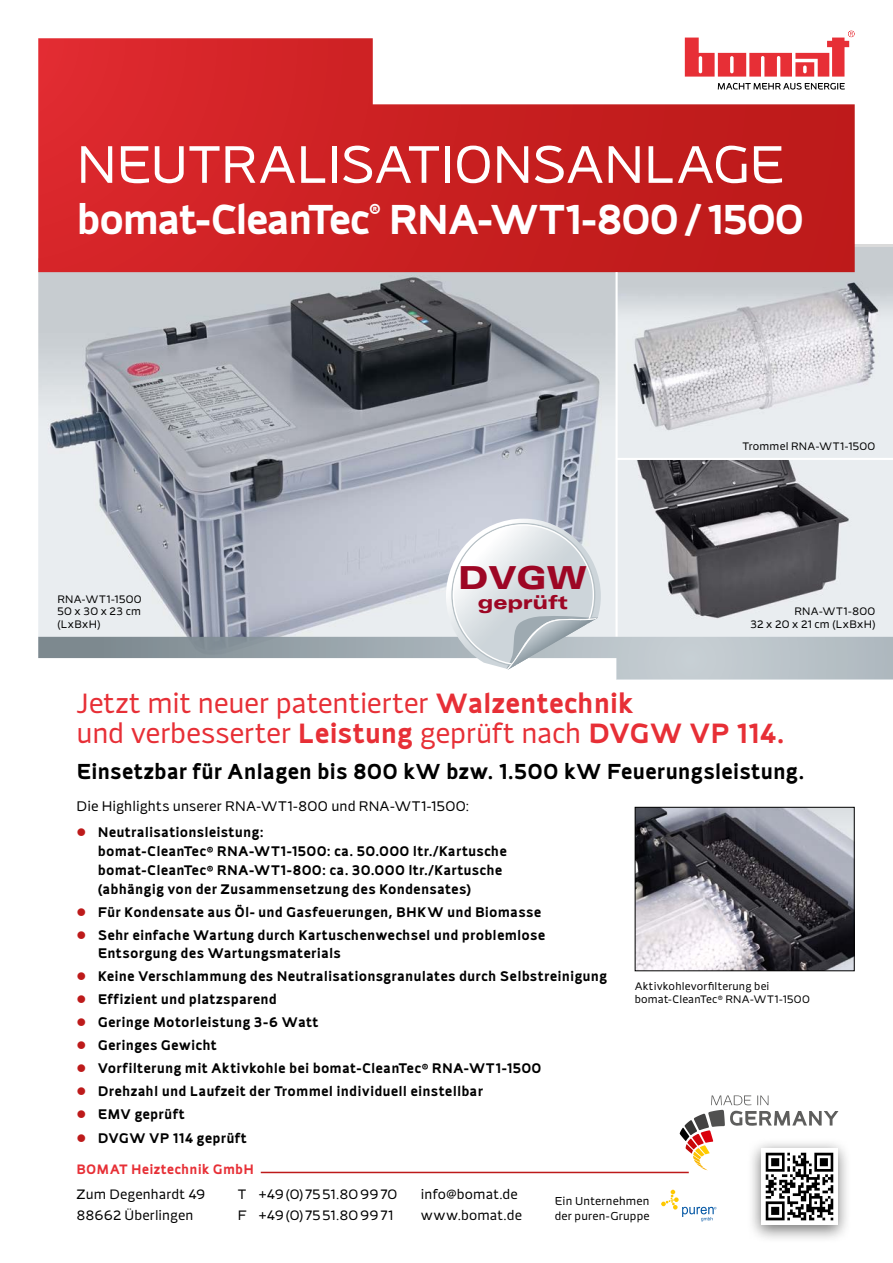
<style>
.page{position:relative;width:893px;height:1263px;background:#fff}
.page>*{position:absolute;margin:0;border:0;box-sizing:border-box;transform-origin:0 0}
.t1{font:51px "Adonide";letter-spacing:-.015em;color:#fff}
.t2{font:700 40.5px "Adonide";letter-spacing:-.045em;color:#fff}
.t3{font:900 expanded 31.8px "Univers";color:#9d0624}
.t4{font:27px/30px "Adonide";color:#e72f36}
.t5{font:700 21px "Adonide";letter-spacing:-.005em;color:#000}
.t6{font:900 expanded 19.2px "Univers";letter-spacing:-.01em;color:#9d0624}
.t7{font:700 13.5px/23.1px "Adonide";letter-spacing:.01em;color:#000}
.t8{font:13.5px "Adonide";letter-spacing:.015em;color:#000}
.t9{font:13.2px/21px "Adonide";letter-spacing:.015em;color:#000}
.t10{font:700 13.2px "Adonide";letter-spacing:.015em;color:#e72f36}
.t11{font:11.1px/15.8px "Adonide";letter-spacing:.02em;color:#000}
.t12{font:10.5px/12.6px "Adonide";letter-spacing:.025em;color:#000}
.s1{font-weight:700}
</style>
<div class="page">
<img style="left:618px;top:247px;width:275px;height:276px">
<img style="left:38px;top:272px;width:577px;height:251px">
<svg style="left:38px;top:38px;width:817px;height:234px;background:#d23e40"></svg>
<hr style="left:261px;top:1172px;width:428px;height:1px;background:#bd1a1a">
<hr style="left:616px;top:458px;width:277px;height:2px;background:#fff">
<svg style="left:680px;top:1095px;width:158px;height:75px"></svg>
<svg style="left:661px;top:1190px;width:55px;height:31px"></svg>
<img style="left:637px;top:809px;width:216px;height:160px">
<div style="left:635px;top:807px;width:220px;height:164px;border:1px solid #000"></div>
<div style="left:747px;top:1138px;width:105px;height:105px;background:#000;opacity:.55"></div>
<div style="left:761px;top:1148px;width:77px;height:77px;background:#fff"></div>
<img style="left:765px;top:1152px;width:69px;height:69px">
<svg style="left:685px;top:31px;width:170px;height:46px"></svg>
<svg style="left:718px;top:83px;width:127px;height:7px"></svg>
<img style="left:446px;top:519px;width:155px;height:4px">
<svg style="left:38px;top:523px;width:855px;height:156px;background:#c1c6cc"></svg>
<h1 class="t1" style="left:77px;top:132px;width:709px">NEUTRALISATIONSANLAGE</h1>
<h2 class="t2" style="left:77px;top:192px;width:729px">bomat-CleanTec<sup>®</sup> RNA-WT1-800 / 1500</h2>
<p class="t12" style="left:57px;top:592px;width:86px;text-align:justify">RNA-WT1-1500<br>50 x 30 x 23 cm (LxBxH)</p>
<h3 class="t3" style="left:458px;top:559px;width:130px">DVGW</h3>
<h3 class="t6" style="left:478px;top:591px;width:91px">geprüft</h3>
<p class="t12" style="left:742px;top:440px;width:134px">Trommel RNA-WT1-1500</p>
<p class="t12" style="left:750px;top:605px;width:127px;text-align:right">RNA-WT1-800<br>32 x 20 x 21 cm (LxBxH)</p>
<h3 class="t4" style="left:77px;top:688px;width:710px">Jetzt mit neuer patentierter <span class="s1">Walzentechnik<br></span>und verbesserter <span class="s1">Leistung</span> geprüft nach <span class="s1">DVGW VP 114.</span></h3>
<h3 class="t5" style="left:77px;top:757px;width:729px">Einsetzbar für Anlagen bis 800 kW bzw. 1.500 kW Feuerungsleistung.</h3>
<p class="t8" style="left:77px;top:797px;width:394px">Die Highlights unserer RNA-WT1-800 und RNA-WT1-1500:</p>
<p class="t7" style="left:98px;top:823px;width:411px;line-height:18.8px">Neutralisationsleistung:<br>bomat-CleanTec® RNA-WT1-1500: ca. 50.000 ltr./Kartusche bomat-CleanTec® RNA-WT1-800: ca. 30.000 ltr./Kartusche (abhängig von der Zusammensetzung des Kondensates)</p>
<p class="t7" style="left:98px;top:900px;width:449px">Für Kondensate aus Öl- und Gasfeuerungen, BHKW und Biomasse<br>Sehr einfache Wartung durch Kartuschenwechsel und problemlose</p>
<p class="t7" style="left:98px;top:941px;width:511px">Entsorgung des Wartungsmaterials<br>Keine Verschlammung des Neutralisationsgranulates durch Selbstreinigung Effizient und platzsparend<br>Geringe Motorleistung 3-6 Watt<br>Geringes Gewicht<br>Vorfilterung mit Aktivkohle bei bomat-CleanTec® RNA-WT1-1500<br>Drehzahl und Laufzeit der Trommel individuell einstellbar<br>EMV geprüft<br>DVGW VP 114 geprüft</p>
<p class="t12" style="left:635px;top:980px;width:177px">Aktivkohlevorfilterung bei bomat-CleanTec® RNA-WT1-1500</p>
<p class="t10" style="left:77px;top:1160px;width:179px">BOMAT Heiztechnik GmbH</p>
<p class="t9" style="left:77px;top:1184px;width:130px">Zum Degenhardt 49<br>88662 Überlingen</p>
<p class="t9" style="left:238px;top:1184px;width:161px">T +49 (0)75 51.80 99 70<br>F +49 (0)75 51.80 99 71</p>
<p class="t9" style="left:421px;top:1184px;width:102px">info@bomat.de www.bomat.de</p>
<p class="t11" style="left:555px;top:1192px;width:96px">Ein Unternehmen der puren-Gruppe</p>
</div>
